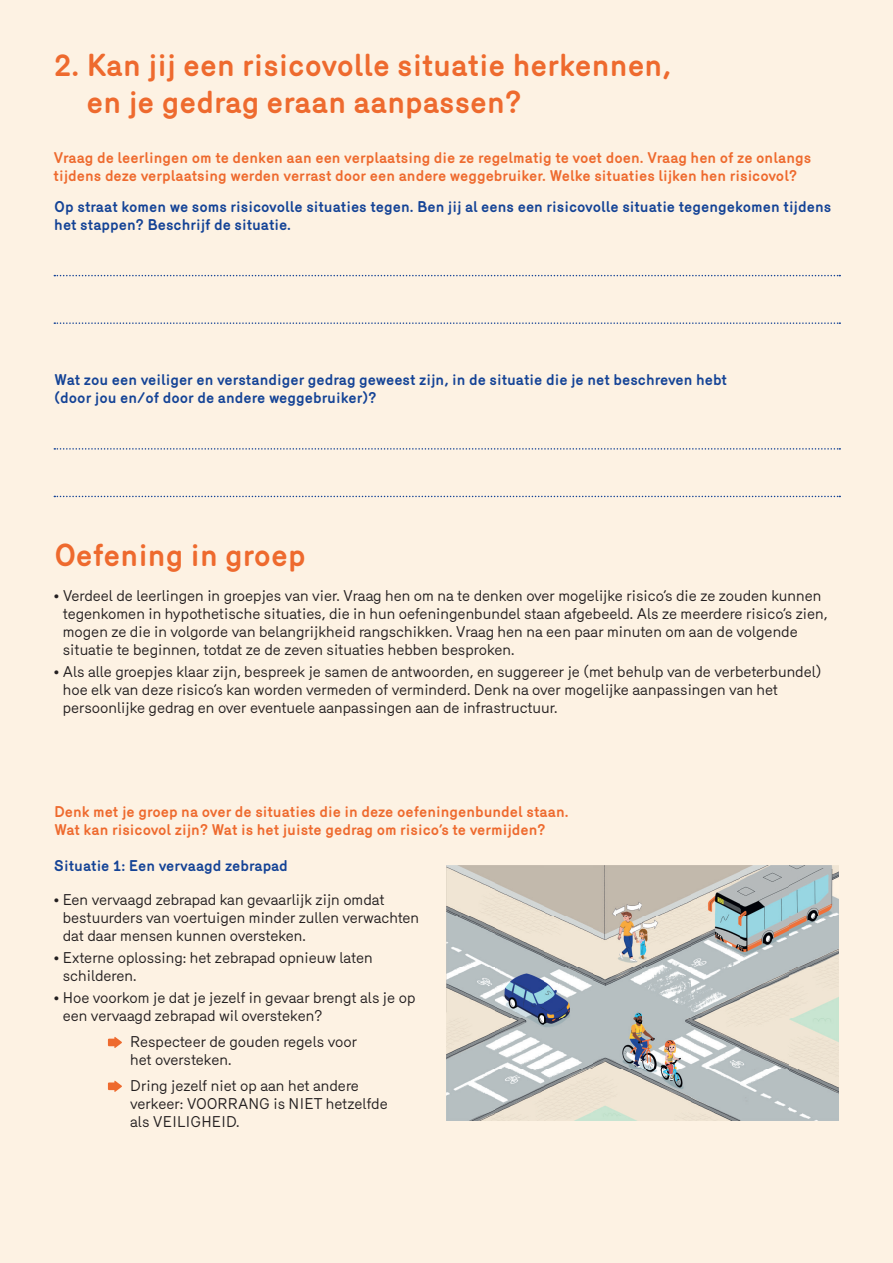
<style>
.page{position:relative;width:893px;height:1263px;background:#fdf2e3}
.page>*{position:absolute;margin:0;border:0;box-sizing:border-box;transform-origin:0 0}
.t1{font:700 30.75px/36.8px "Mercury";color:#ee6a2e}
.t2{font:15px/18px "Mercury";color:#231f20}
.t3{font:700 15px/18px "Mercury";color:#ee6a2e}
.t4{font:700 15px/18px "Mercury";color:#144396}
</style>
<div class="page">
<svg style="left:54px;top:275px;width:786px;height:1px"></svg>
<svg style="left:54px;top:448px;width:786px;height:2px"></svg>
<svg style="left:54px;top:322px;width:786px;height:2px"></svg>
<svg style="left:54px;top:496px;width:786px;height:1px"></svg>
<img style="left:446px;top:865px;width:393px;height:255px">
<svg style="left:108px;top:1037px;width:14px;height:11px"></svg>
<svg style="left:108px;top:1080px;width:14px;height:12px"></svg>
<h1 class="t1" style="left:86px;top:47px;width:586px;text-indent:-32px">2. Kan jij een risicovolle situatie herkennen, en je gedrag eraan aanpassen?</h1>
<p class="t3" style="left:54px;top:148px;width:759px">Vraag de leerlingen om te denken aan een verplaatsing die ze regelmatig te voet doen. Vraag hen of ze onlangs tijdens deze verplaatsing werden verrast door een andere weggebruiker. Welke situaties lijken hen risicovol?</p>
<p class="t4" style="left:54px;top:198px;width:778px">Op straat komen we soms risicovolle situaties tegen. Ben jij al eens een risicovolle situatie tegengekomen tijdens het stappen? Beschrijf de situatie.</p>
<p class="t4" style="left:54px;top:371px;width:674px">Wat zou een veiliger en verstandiger gedrag geweest zijn, in de situatie die je net beschreven hebt (door jou en/of door de andere weggebruiker)?</p>
<h1 class="t1" style="left:54px;top:536px;width:253px">Oefening in groep</h1>
<p class="t2" style="left:63px;top:586px;width:766px;text-indent:-9px">• Verdeel de leerlingen in groepjes van vier. Vraag hen om na te denken over mogelijke risico’s die ze zouden kunnen tegenkomen in hypothetische situaties, die in hun oefeningenbundel staan afgebeeld. Als ze meerdere risico’s zien, mogen ze die in volgorde van belangrijkheid rangschikken. Vraag hen na een paar minuten om aan de volgende situatie te beginnen, totdat ze de zeven situaties hebben besproken.</p>
<p class="t2" style="left:63px;top:663px;width:760px;text-indent:-9px">• Als alle groepjes klaar zijn, bespreek je samen de antwoorden, en suggereer je (met behulp van de verbeterbundel) hoe elk van deze risico’s kan worden vermeden of verminderd. Denk na over mogelijke aanpassingen van het persoonlijke gedrag en over eventuele aanpassingen aan de infrastructuur.</p>
<p class="t3" style="left:54px;top:802px;width:516px">Denk met je groep na over de situaties die in deze oefeningenbundel staan.<br>Wat kan risicovol zijn? Wat is het juiste gedrag om risico’s te vermijden?</p>
<p class="t4" style="left:54px;top:856px;width:236px">Situatie 1: Een vervaagd zebrapad</p>
<p class="t2" style="left:63px;top:890px;width:358px;text-indent:-9px">• Een vervaagd zebrapad kan gevaarlijk zijn omdat bestuurders van voertuigen minder zullen verwachten dat daar mensen kunnen oversteken.</p>
<p class="t2" style="left:63px;top:949px;width:311px;text-indent:-9px">• Externe oplossing: het zebrapad opnieuw laten schilderen.</p>
<p class="t2" style="left:63px;top:989px;width:354px;text-indent:-9px">• Hoe voorkom je dat je jezelf in gevaar brengt als je op een vervaagd zebrapad wil oversteken?</p>
<p class="t2" style="left:130px;top:1033px;width:228px">Respecteer de gouden regels voor het oversteken.</p>
<p class="t2" style="left:130px;top:1076px;width:259px">Dring jezelf niet op aan het andere verkeer: VOORRANG is NIET hetzelfde als VEILIGHEID.</p>
</div>
